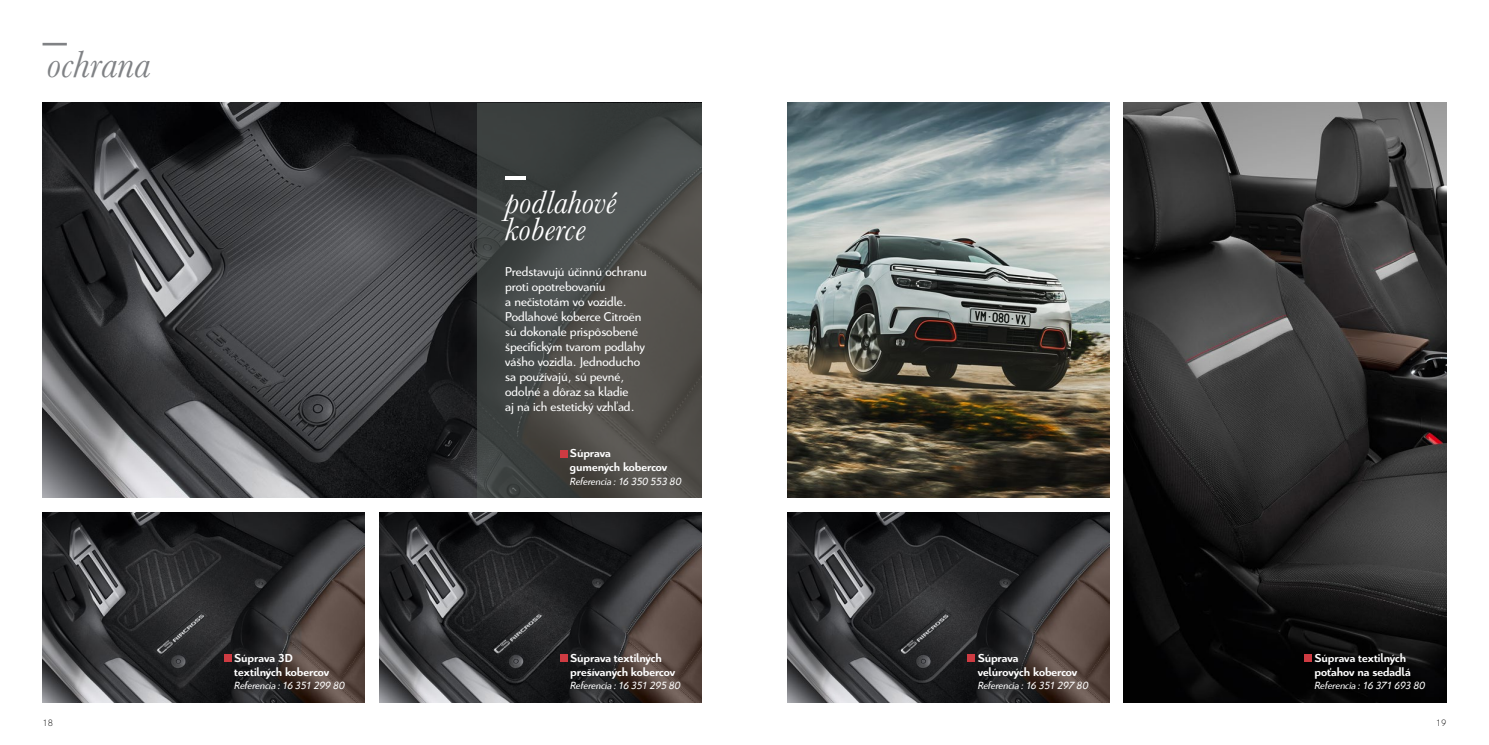
<style>
.page{position:relative;width:1489px;height:745px;background:#fff}
.page>*{position:absolute;margin:0;border:0;box-sizing:border-box;transform-origin:0 0}
.t1{font:italic 39.38px "Baskerville";color:#808285}
.t2{font:italic 33.75px/26.2px "Baskerville";color:#fff}
.t3{font:13.75px/15px "Citroen";color:#fff}
.t4{font:700 12.5px/13.8px "Citroen";letter-spacing:-.005em;color:#fff}
.t5{font:italic 11.25px "Citroen";letter-spacing:-.005em;color:#fff}
.t6{font:300 10px "Citroen";color:#000}
</style>
<div class="page">
<hr style="left:43px;top:43px;width:24px;height:2px;background:#808285">
<img style="left:43px;top:103px;width:434px;height:394px">
<svg style="left:477px;top:103px;width:225px;height:394px;background:#484947"></svg>
<img style="left:1123px;top:103px;width:323px;height:599px">
<div style="left:1304px;top:654px;width:7px;height:7px;background:#ce3b42"></div>
<div style="left:560px;top:450px;width:7px;height:7px;background:#ce3b42"></div>
<img style="left:787px;top:103px;width:322px;height:394px">
<img style="left:43px;top:512px;width:321px;height:190px">
<div style="left:224px;top:654px;width:7px;height:7px;background:#ce3b42"></div>
<img style="left:379px;top:512px;width:323px;height:190px">
<div style="left:560px;top:654px;width:7px;height:7px;background:#ce3b42"></div>
<img style="left:787px;top:512px;width:322px;height:190px">
<div style="left:967px;top:654px;width:7px;height:7px;background:#ce3b42"></div>
<hr style="left:506px;top:176px;width:20px;height:4px;background:#fff">
<h1 class="t1" style="left:47px;top:38px;width:105px">ochrana</h1>
<p class="t4" style="left:234px;top:650px;width:96px">Súprava 3D textilných kobercov</p>
<p class="t5" style="left:234px;top:677px;width:112px">Referencia : 16 351 299 80</p>
<h2 class="t2" style="left:505px;top:189px;width:113px">podlahové koberce</h2>
<p class="t3" style="left:505px;top:264px;width:143px">Predstavujú účinnú ochranu proti opotrebovaniu<br>a nečistotám vo vozidle.<br>Podlahové koberce Citroën sú dokonale prispôsobené špecifickým tvarom podlahy vášho vozidla. Jednoducho sa používajú, sú pevné, odolné a dôraz sa kladie<br>aj na ich estetický vzhľad.</p>
<p class="t4" style="left:570px;top:446px;width:99px">Súprava<br>gumených kobercov</p>
<p class="t5" style="left:570px;top:473px;width:113px">Referencia : 16 350 553 80</p>
<p class="t4" style="left:570px;top:650px;width:106px">Súprava textilných prešívaných kobercov</p>
<p class="t5" style="left:570px;top:677px;width:112px">Referencia : 16 351 295 80</p>
<p class="t4" style="left:977px;top:650px;width:101px">Súprava<br>velúrových kobercov</p>
<p class="t5" style="left:977px;top:677px;width:112px">Referencia : 16 351 297 80</p>
<p class="t4" style="left:1314px;top:650px;width:98px">Súprava textilných poťahov na sedadlá</p>
<p class="t5" style="left:1314px;top:677px;width:112px">Referencia : 16 371 693 80</p>
<p class="t6" style="left:43px;top:716px;width:12px">18</p>
<p class="t6" style="left:1435px;top:716px;width:12px">19</p>
</div>
